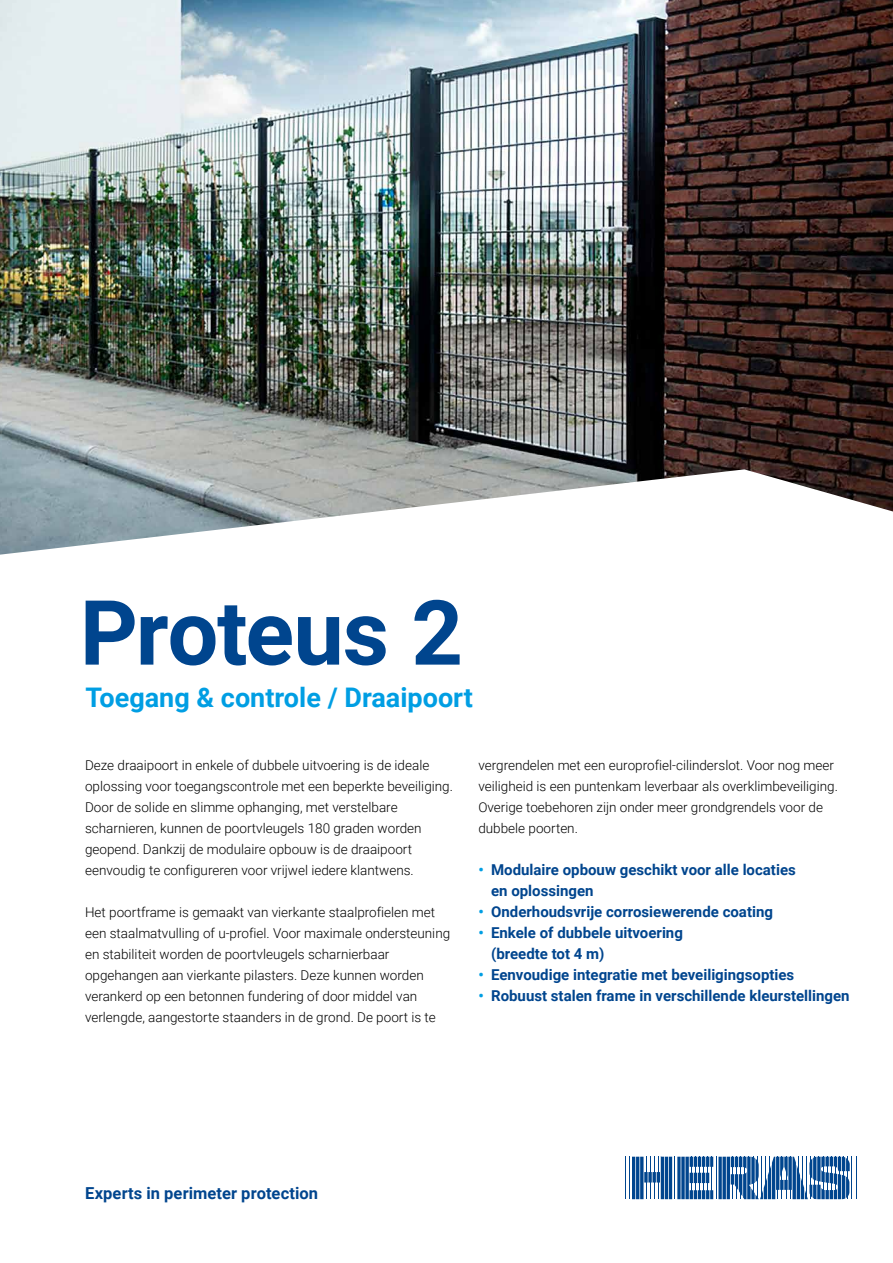
<style>
.page{position:relative;width:893px;height:1263px;background:#fff}
.page>*{position:absolute;margin:0;border:0;box-sizing:border-box;transform-origin:0 0}
.t1{font:700 90px "Roboto";letter-spacing:-.015em;color:#00458e}
.t2{font:700 27px "Roboto";color:#009ee3}
.t3{font:700 16.5px "Roboto";letter-spacing:.005em;color:#00458e}
.t4{font:700 15px/21px "Roboto";color:#00458e}
.t5{font:300 13.5px/21px "Roboto";color:#000}
.s1{color:#009ee3}
</style>
<div class="page">
<img style="left:0;top:0;width:893px;height:555px">
<hr style="left:625px;top:1157px;width:1px;height:42px;background:#00458e">
<hr style="left:629px;top:1157px;width:1px;height:42px;background:#00458e">
<hr style="left:646px;top:1157px;width:1px;height:42px;background:#00458e">
<hr style="left:650px;top:1157px;width:1px;height:42px;background:#00458e">
<hr style="left:654px;top:1157px;width:1px;height:42px;background:#00458e">
<hr style="left:658px;top:1157px;width:1px;height:42px;background:#00458e">
<hr style="left:674px;top:1157px;width:1px;height:42px;background:#00458e">
<hr style="left:852px;top:1157px;width:1px;height:42px;background:#00458e">
<hr style="left:856px;top:1157px;width:1px;height:42px;background:#00458e">
<hr style="left:669px;top:1157px;width:3px;height:42px;background:#00458e">
<hr style="left:665px;top:1157px;width:3px;height:42px;background:#00458e">
<hr style="left:661px;top:1157px;width:3px;height:42px;background:#00458e">
<hr style="left:640px;top:1157px;width:3px;height:42px;background:#00458e">
<hr style="left:636px;top:1157px;width:3px;height:42px;background:#00458e">
<hr style="left:632px;top:1157px;width:3px;height:42px;background:#00458e">
<svg style="left:657px;top:1172px;width:3px;height:10px"></svg>
<svg style="left:652px;top:1172px;width:4px;height:10px"></svg>
<svg style="left:648px;top:1172px;width:4px;height:10px"></svg>
<svg style="left:644px;top:1172px;width:4px;height:10px"></svg>
<svg style="left:685px;top:1157px;width:4px;height:42px"></svg>
<svg style="left:681px;top:1157px;width:4px;height:42px"></svg>
<svg style="left:677px;top:1157px;width:4px;height:42px"></svg>
<svg style="left:690px;top:1157px;width:160px;height:42px"></svg>
<h1 class="t1" style="left:80px;top:569px;width:385px">Proteus 2</h1>
<h2 class="t2" style="left:86px;top:679px;width:389px">Toegang &amp; controle / Draaipoort</h2>
<p class="t5" style="left:85px;top:754px;width:369px">Deze draaipoort in enkele of dubbele uitvoering is de ideale oplossing voor toegangscontrole met een beperkte beveiliging.<br>Door de solide en slimme ophanging, met verstelbare scharnieren, kunnen de poortvleugels 180 graden worden geopend. Dankzij de modulaire opbouw is de draaipoort eenvoudig te configureren voor vrijwel iedere klantwens.</p>
<p class="t5" style="left:85px;top:901px;width:367px">Het poortframe is gemaakt van vierkante staalprofielen met een staalmatvulling of u-profiel. Voor maximale ondersteuning en stabiliteit worden de poortvleugels scharnierbaar opgehangen aan vierkante pilasters. Deze kunnen worden verankerd op een betonnen fundering of door middel van verlengde, aangestorte staanders in de grond. De poort is te</p>
<p class="t5" style="left:478px;top:754px;width:361px">vergrendelen met een europrofiel-cilinderslot. Voor nog meer veiligheid is een puntenkam leverbaar als overklimbeveiliging.<br>Overige toebehoren zijn onder meer grondgrendels voor de dubbele poorten.</p>
<p class="t4" style="left:491px;top:858px;width:306px;text-indent:-13px"><span class="s1">•</span> Modulaire opbouw geschikt voor alle locaties en oplossingen</p>
<p class="t4" style="left:478px;top:900px;width:296px"><span class="s1">•</span> Onderhoudsvrije corrosiewerende coating</p>
<p class="t4" style="left:491px;top:921px;width:193px;text-indent:-13px"><span class="s1">•</span> Enkele of dubbele uitvoering (breedte tot 4 m)</p>
<p class="t4" style="left:478px;top:963px;width:317px"><span class="s1">•</span> Eenvoudige integratie met beveiligingsopties</p>
<p class="t4" style="left:478px;top:984px;width:373px"><span class="s1">•</span> Robuust stalen frame in verschillende kleurstellingen</p>
<p class="t3" style="left:85px;top:1181px;width:235px">Experts in perimeter protection</p>
</div>
